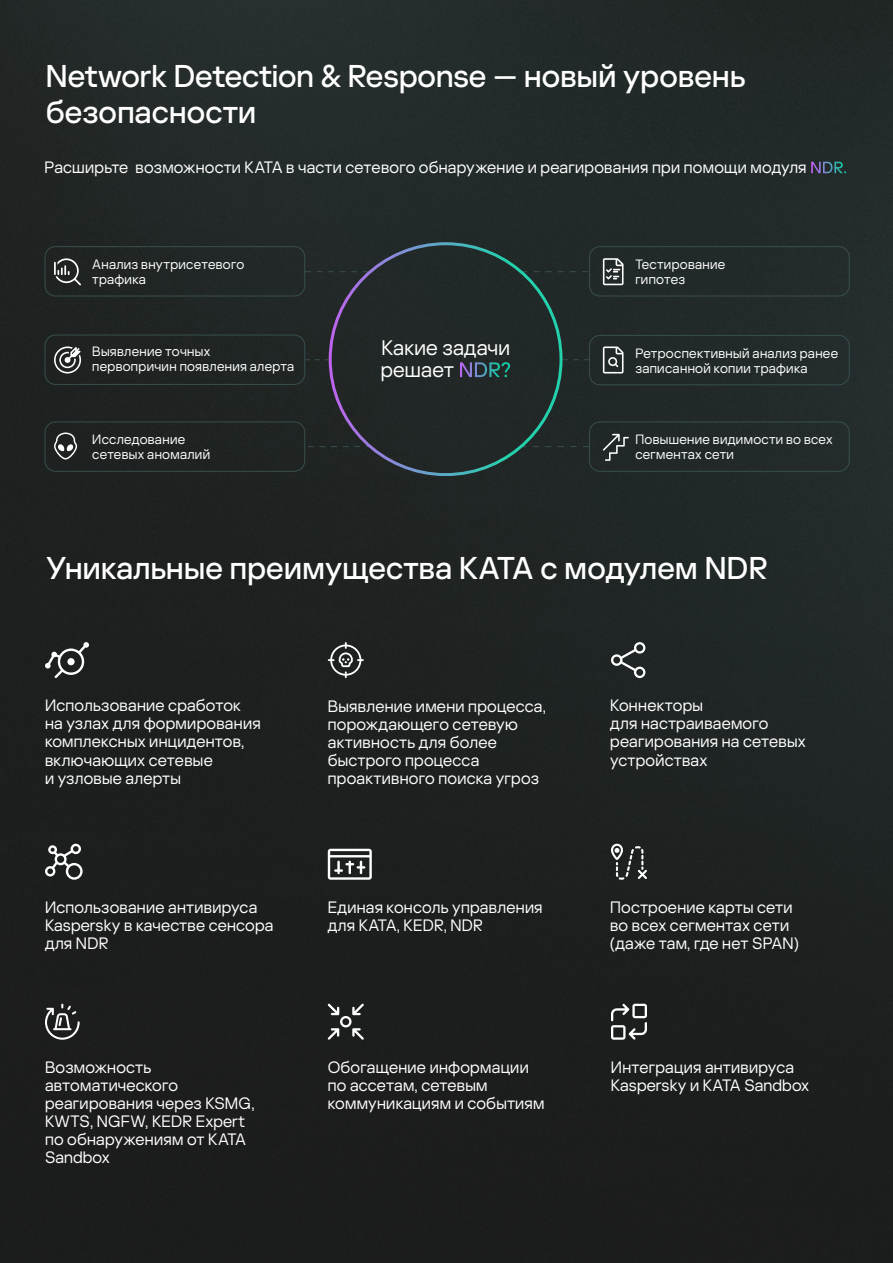
<style>
.page{position:relative;width:893px;height:1263px;background:#fff}
.page>*{position:absolute;margin:0;border:0;box-sizing:border-box;transform-origin:0 0}
.t1{font:500 31.5px/36px "Kaspersky Sans Display";letter-spacing:.005em;color:#fff}
.t2{font:21px/22.5px "Kaspersky Sans Display";letter-spacing:.01em;color:#fff}
.t3{font:16.5px/18px "Kaspersky Sans Display";letter-spacing:.015em;color:#fff}
.t4{font:13.5px/15px "Kaspersky Sans Display";letter-spacing:.025em;color:#fff}
.s1{font-weight:500}
</style>
<div class="page">
<img style="left:0;top:0;width:893px;height:1263px">
<div style="left:45px;top:335px;width:260px;height:50px;border:1px solid #384f4f;border-radius:10px"></div>
<div style="left:45px;top:422px;width:260px;height:50px;border:1px solid #384f4f;border-radius:10px"></div>
<div style="left:45px;top:246px;width:260px;height:50px;border:1px solid #384f4f;border-radius:10px"></div>
<div style="left:589px;top:246px;width:261px;height:50px;border:1px solid #384f4f;border-radius:10px"></div>
<div style="left:589px;top:335px;width:261px;height:50px;border:1px solid #384f4f;border-radius:10px"></div>
<div style="left:589px;top:422px;width:261px;height:50px;border:1px solid #384f4f;border-radius:10px"></div>
<svg style="left:305px;top:271px;width:63px;height:1px"></svg>
<svg style="left:521px;top:271px;width:67px;height:1px"></svg>
<svg style="left:308px;top:446px;width:63px;height:1px"></svg>
<svg style="left:520px;top:446px;width:69px;height:1px"></svg>
<svg style="left:305px;top:359px;width:24px;height:1px"></svg>
<svg style="left:562px;top:359px;width:27px;height:1px"></svg>
<svg style="left:611px;top:844px;width:36px;height:36px"></svg>
<svg style="left:328px;top:642px;width:36px;height:36px"></svg>
<svg style="left:45px;top:642px;width:44px;height:36px"></svg>
<svg style="left:611px;top:642px;width:34px;height:36px"></svg>
<svg style="left:328px;top:849px;width:44px;height:31px"></svg>
<svg style="left:45px;top:844px;width:38px;height:36px"></svg>
<svg style="left:54px;top:258px;width:27px;height:27px"></svg>
<svg style="left:54px;top:346px;width:27px;height:27px"></svg>
<svg style="left:54px;top:432px;width:23px;height:27px"></svg>
<svg style="left:603px;top:258px;width:20px;height:27px"></svg>
<svg style="left:603px;top:346px;width:20px;height:27px"></svg>
<svg style="left:603px;top:434px;width:26px;height:27px"></svg>
<svg style="left:611px;top:1004px;width:36px;height:36px"></svg>
<svg style="left:45px;top:1004px;width:35px;height:36px"></svg>
<svg style="left:328px;top:1003px;width:36px;height:37px"></svg>
<h1 class="t1" style="left:46px;top:55px;width:701px">Network Detection &amp; Response — новый уровень безопасности</h1>
<p class="t3" style="left:45px;top:157px;width:804px">Расширьте возможности KATA в части сетевого обнаружение и реагирования при помощи модуля <span class="s1">NDR.</span></p>
<p class="t4" style="left:92px;top:255px;width:153px">Анализ внутрисетевого трафика</p>
<p class="t4" style="left:635px;top:255px;width:92px">Тестирование гипотез</p>
<p class="t2" style="left:381px;top:335px;width:131px">Какие задачи решает <span class="s1">NDR?</span></p>
<p class="t4" style="left:92px;top:343px;width:203px">Выявление точных первопричин появления алерта</p>
<p class="t4" style="left:635px;top:345px;width:204px">Ретроспективный анализ ранее записанной копии трафика</p>
<p class="t4" style="left:92px;top:431px;width:119px">Исследование сетевых аномалий</p>
<p class="t4" style="left:635px;top:431px;width:199px">Повышение видимости во всех сегментах сети</p>
<h1 class="t1" style="left:46px;top:548px;width:723px">Уникальные преимущества KATA с модулем NDR</h1>
<p class="t3" style="left:45px;top:696px;width:217px">Использование сработок на узлах для формирования комплексных инцидентов, включающих сетевые<br>и узловые алерты</p>
<p class="t3" style="left:610px;top:696px;width:197px">Коннекторы<br>для настраиваемого реагирования на сетевых устройствах</p>
<p class="t3" style="left:328px;top:696px;width:220px">Выявление имени процесса, порождающего сетевую активность для более быстрого процесса проактивного поиска угроз</p>
<p class="t3" style="left:45px;top:897px;width:230px">Использование антивируса<br>Kaspersky в качестве сенсора для NDR</p>
<p class="t3" style="left:45px;top:1057px;width:211px">Возможность автоматического реагирования через KSMG,<br>KWTS, NGFW, KEDR Expert по обнаружениям от KATA<br>Sandbox</p>
<p class="t3" style="left:328px;top:897px;width:216px">Единая консоль управления для КАТА, KEDR, NDR</p>
<p class="t3" style="left:328px;top:1057px;width:218px">Обогащение информации по ассетам, сетевым коммуникациям и событиям</p>
<p class="t3" style="left:610px;top:897px;width:190px">Построение карты сети во всех сегментах сети (даже там, где нет SPAN)</p>
<p class="t3" style="left:611px;top:1057px;width:200px">Интеграция антивируса<br>Kaspersky и KATA Sandbox</p>
</div>
